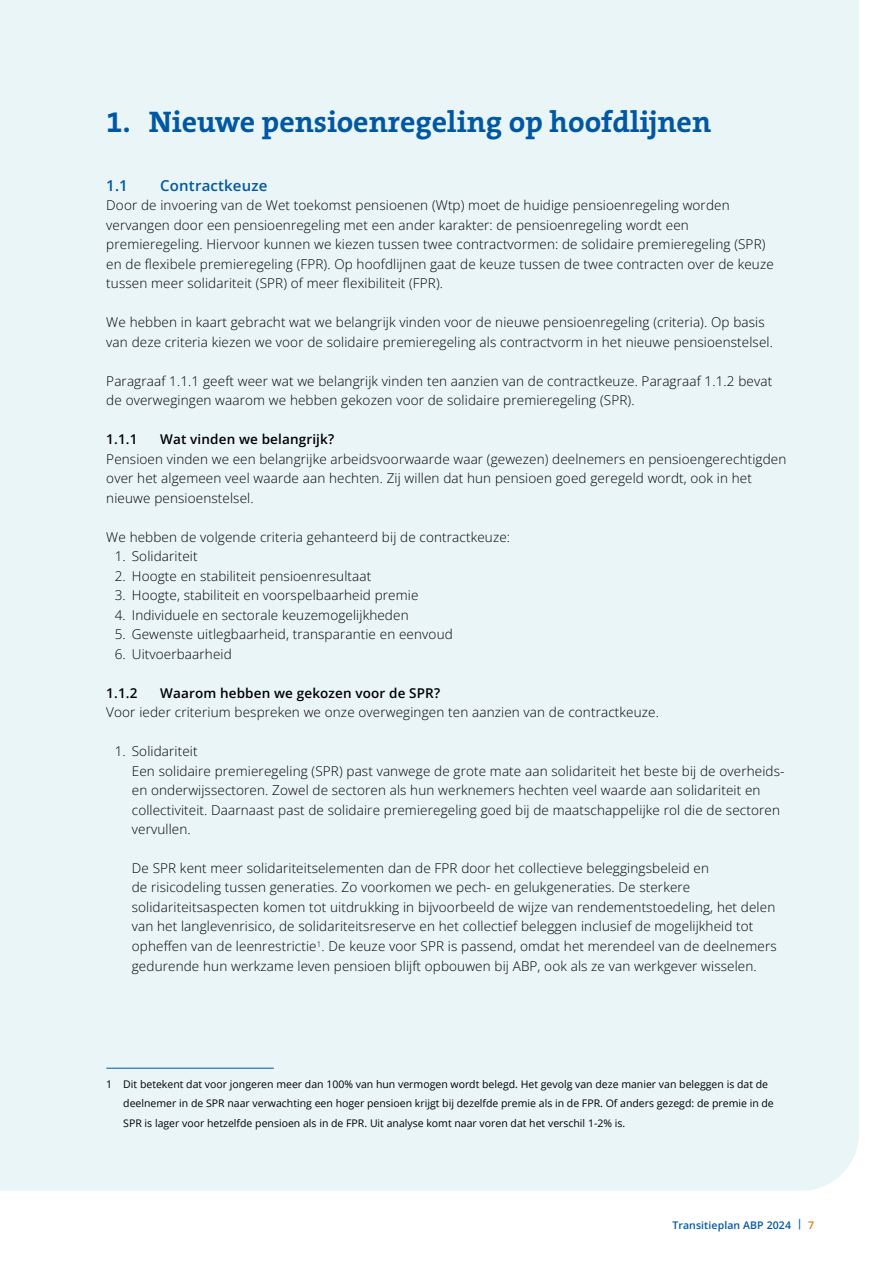
<style>
.page{position:relative;width:893px;height:1263px;background:#fff}
.page>*{position:absolute;margin:0;border:0;box-sizing:border-box;transform-origin:0 0}
.t1{font:700 30px "The Serif B W7";color:#0057a3}
.t2{font:600 15px "Open Sans";letter-spacing:.01em;color:#0057a3}
.t3{font:300 13.5px/19.5px "Open Sans";letter-spacing:.01em;color:#000}
.t4{font:600 13.5px "Open Sans";letter-spacing:.01em;color:#000}
.t5{font:10.5px/19.5px "Open Sans";color:#000}
.t6{font:600 10.5px "Open Sans";letter-spacing:.01em;color:#0057a3}
.s1{color:#ed7102}
</style>
<div class="page">
<div style="left:0;top:0;width:859px;height:1191px;background:#eaf5f8"></div>
<hr style="left:106px;top:1068px;width:168px;height:1px;background:#0057a3">
<h1 class="t1" style="left:106px;top:102px;width:606px">1. Nieuwe pensioenregeling op hoofdlijnen</h1>
<p class="t2" style="left:106px;top:175px;width:23px">1.1</p>
<p class="t2" style="left:160px;top:175px;width:109px">Contractkeuze</p>
<p class="t3" style="left:106px;top:195px;width:669px">Door de invoering van de Wet toekomst pensioenen (Wtp) moet de huidige pensioenregeling worden vervangen door een pensioenregeling met een ander karakter: de pensioenregeling wordt een premieregeling. Hiervoor kunnen we kiezen tussen twee contractvormen: de solidaire premieregeling (SPR) en de flexibele premieregeling (FPR). Op hoofdlijnen gaat de keuze tussen de twee contracten over de keuze tussen meer solidariteit (SPR) of meer flexibiliteit (FPR).</p>
<p class="t3" style="left:106px;top:312px;width:668px">We hebben in kaart gebracht wat we belangrijk vinden voor de nieuwe pensioenregeling (criteria). Op basis van deze criteria kiezen we voor de solidaire premieregeling als contractvorm in het nieuwe pensioenstelsel.</p>
<p class="t3" style="left:106px;top:370px;width:667px">Paragraaf 1.1.1 geeft weer wat we belangrijk vinden ten aanzien van de contractkeuze. Paragraaf 1.1.2 bevat de overwegingen waarom we hebben gekozen voor de solidaire premieregeling (SPR).</p>
<p class="t4" style="left:106px;top:430px;width:33px">1.1.1</p>
<p class="t4" style="left:160px;top:430px;width:175px">Wat vinden we belangrijk?</p>
<p class="t3" style="left:106px;top:448px;width:682px">Pensioen vinden we een belangrijke arbeidsvoorwaarde waar (gewezen) deelnemers en pensioengerechtigden over het algemeen veel waarde aan hechten. Zij willen dat hun pensioen goed geregeld wordt, ook in het nieuwe pensioenstelsel.</p>
<p class="t3" style="left:106px;top:526px;width:405px">We hebben de volgende criteria gehanteerd bij de contractkeuze:</p>
<p class="t3" style="left:115px;top:546px;width:84px">1. Solidariteit</p>
<p class="t3" style="left:115px;top:565px;width:258px">2. Hoogte en stabiliteit pensioenresultaat</p>
<p class="t3" style="left:115px;top:585px;width:305px">3. Hoogte, stabiliteit en voorspelbaarheid premie</p>
<p class="t3" style="left:115px;top:604px;width:295px">4. Individuele en sectorale keuzemogelijkheden</p>
<p class="t3" style="left:115px;top:624px;width:339px">5. Gewenste uitlegbaarheid, transparantie en eenvoud</p>
<p class="t3" style="left:115px;top:643px;width:118px">6. Uitvoerbaarheid</p>
<p class="t4" style="left:106px;top:683px;width:33px">1.1.2</p>
<p class="t4" style="left:160px;top:683px;width:281px">Waarom hebben we gekozen voor de SPR?</p>
<p class="t3" style="left:106px;top:702px;width:554px">Voor ieder criterium bespreken we onze overwegingen ten aanzien van de contractkeuze.</p>
<p class="t3" style="left:132px;top:741px;width:654px;text-indent:-17px">1. Solidariteit<br>Een solidaire premieregeling (SPR) past vanwege de grote mate aan solidariteit het beste bij de overheids&shy;en onderwijssectoren. Zowel de sectoren als hun werknemers hechten veel waarde aan solidariteit en collectiviteit. Daarnaast past de solidaire premieregeling goed bij de maatschappelijke rol die de sectoren vervullen.</p>
<p class="t3" style="left:132px;top:858px;width:646px">De SPR kent meer solidariteitselementen dan de FPR door het collectieve beleggingsbeleid en<br>de risicodeling tussen generaties. Zo voorkomen we pech- en gelukgeneraties. De sterkere solidariteitsaspecten komen tot uitdrukking in bijvoorbeeld de wijze van rendementstoedeling, het delen van het langlevenrisico, de solidariteitsreserve en het collectief beleggen inclusief de mogelijkheid tot opheffen van de leenrestrictie<sup>1</sup>. De keuze voor SPR is passend, omdat het merendeel van de deelnemers gedurende hun werkzame leven pensioen blijft opbouwen bij ABP, ook als ze van werkgever wisselen.</p>
<p class="t5" style="left:123px;top:1074px;width:652px;text-indent:-17px">1 Dit betekent dat voor jongeren meer dan 100% van hun vermogen wordt belegd. Het gevolg van deze manier van beleggen is dat de deelnemer in de SPR naar verwachting een hoger pensioen krijgt bij dezelfde premie als in de FPR. Of anders gezegd: de premie in de<br>SPR is lager voor hetzelfde pensioen als in de FPR. Uit analyse komt naar voren dat het verschil 1-2% is.</p>
<p class="t6" style="left:672px;top:1217px;width:143px">Transitieplan ABP 2024 | <span class="s1">7</span></p>
</div>
